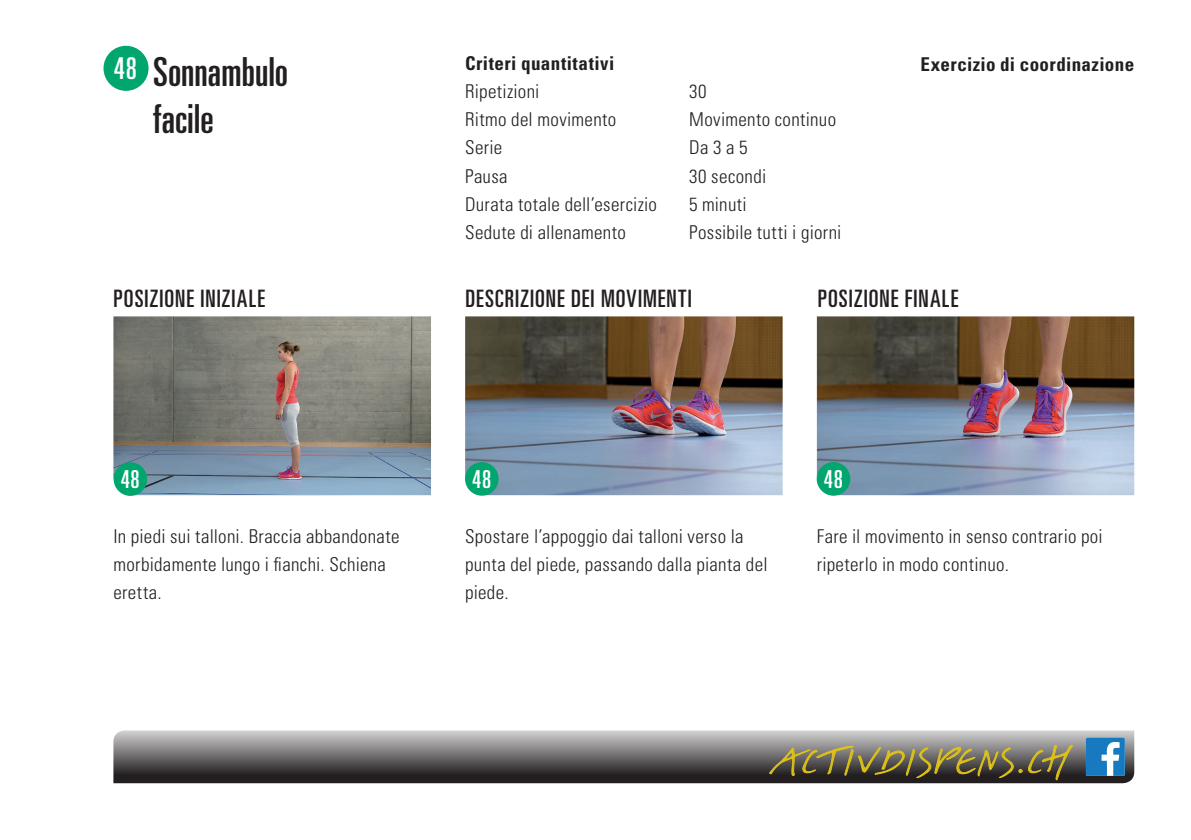
<style>
.page{position:relative;width:1191px;height:840px;background:#fff}
.page>*{position:absolute;margin:0;border:0;box-sizing:border-box;transform-origin:0 0}
.t1{font:ultra-condensed 40px/46.8px "Univers LT Std";color:#231f20}
.t2{font:35.2px "Linotype Belle";letter-spacing:-.02em;color:#dec218}
.t3{font:ultra-condensed 30px "Univers LT Std";color:#fff}
.t4{font:ultra-condensed 24.8px "Univers LT Std";color:#fff}
.t5{font:ultra-condensed 24px "Univers LT Std";letter-spacing:.045em;color:#231f20}
.t6{font:300 condensed 19px/28px "Univers LT Std";letter-spacing:.02em;color:#231f20}
.t7{font:700 condensed 19px "Univers LT Std";letter-spacing:.02em;color:#231f20}
</style>
<div class="page">
<svg style="left:113px;top:730px;width:1021px;height:52px;background:#767475"></svg>
<svg style="left:768px;top:740px;width:306px;height:40px;background:#706a55"></svg>
<svg style="left:1086px;top:737px;width:38px;height:38px"></svg>
<img style="left:465px;top:316px;width:317px;height:179px">
<div style="left:465px;top:462px;width:33px;height:33px;background:#00a66e;border-radius:50%"></div>
<img style="left:817px;top:316px;width:317px;height:179px">
<div style="left:816px;top:462px;width:34px;height:33px;background:#00a66e;border-radius:50%"></div>
<div style="left:103px;top:46px;width:45px;height:45px;background:#00a66e;border-radius:50%"></div>
<img style="left:113px;top:316px;width:318px;height:179px">
<div style="left:114px;top:462px;width:33px;height:33px;background:#00a66e;border-radius:50%"></div>
<h3 class="t3" style="left:114px;top:51px;width:25px">48</h3>
<h1 class="t1" style="left:153px;top:48px;width:137px">Sonnambulo facile</h1>
<p class="t7" style="left:465px;top:52px;width:151px">Criteri quantitativi</p>
<p class="t6" style="left:465px;top:78px;width:76px">Ripetizioni</p>
<p class="t6" style="left:689px;top:78px;width:19px">30</p>
<p class="t6" style="left:465px;top:106px;width:153px">Ritmo del movimento</p>
<p class="t6" style="left:689px;top:106px;width:148px">Movimento continuo</p>
<p class="t6" style="left:465px;top:134px;width:39px">Serie</p>
<p class="t6" style="left:689px;top:134px;width:60px">Da 3 a 5</p>
<p class="t6" style="left:465px;top:162px;width:44px">Pausa</p>
<p class="t6" style="left:689px;top:162px;width:79px">30 secondi</p>
<p class="t6" style="left:465px;top:190px;width:193px">Durata totale dell’esercizio</p>
<p class="t6" style="left:689px;top:190px;width:59px">5 minuti</p>
<p class="t6" style="left:465px;top:218px;width:162px">Sedute di allenamento</p>
<p class="t6" style="left:689px;top:218px;width:154px">Possibile tutti i giorni</p>
<p class="t7" style="left:920px;top:52px;width:215px">Exercizio di coordinazione</p>
<p class="t5" style="left:113px;top:284px;width:153px">POSIZIONE INIZIALE</p>
<p class="t5" style="left:465px;top:284px;width:228px">DESCRIZIONE DEI MOVIMENTI</p>
<p class="t5" style="left:817px;top:284px;width:142px">POSIZIONE FINALE</p>
<h3 class="t4" style="left:121px;top:465px;width:21px">48</h3>
<p class="t6" style="left:113px;top:522px;width:288px">In piedi sui talloni. Braccia abbandonate morbidamente lungo i fianchi. Schiena eretta.</p>
<h3 class="t4" style="left:472px;top:464px;width:21px">48</h3>
<h3 class="t4" style="left:823px;top:464px;width:21px">48</h3>
<p class="t6" style="left:465px;top:522px;width:304px">Spostare l’appoggio dai talloni verso la punta del piede, passando dalla pianta del piede.</p>
<p class="t6" style="left:816px;top:522px;width:287px">Fare il movimento in senso contrario poi ripeterlo in modo continuo.</p>
<h2 class="t2" style="left:770px;top:744px;width:305px">activdispens.ch</h2>
</div>
